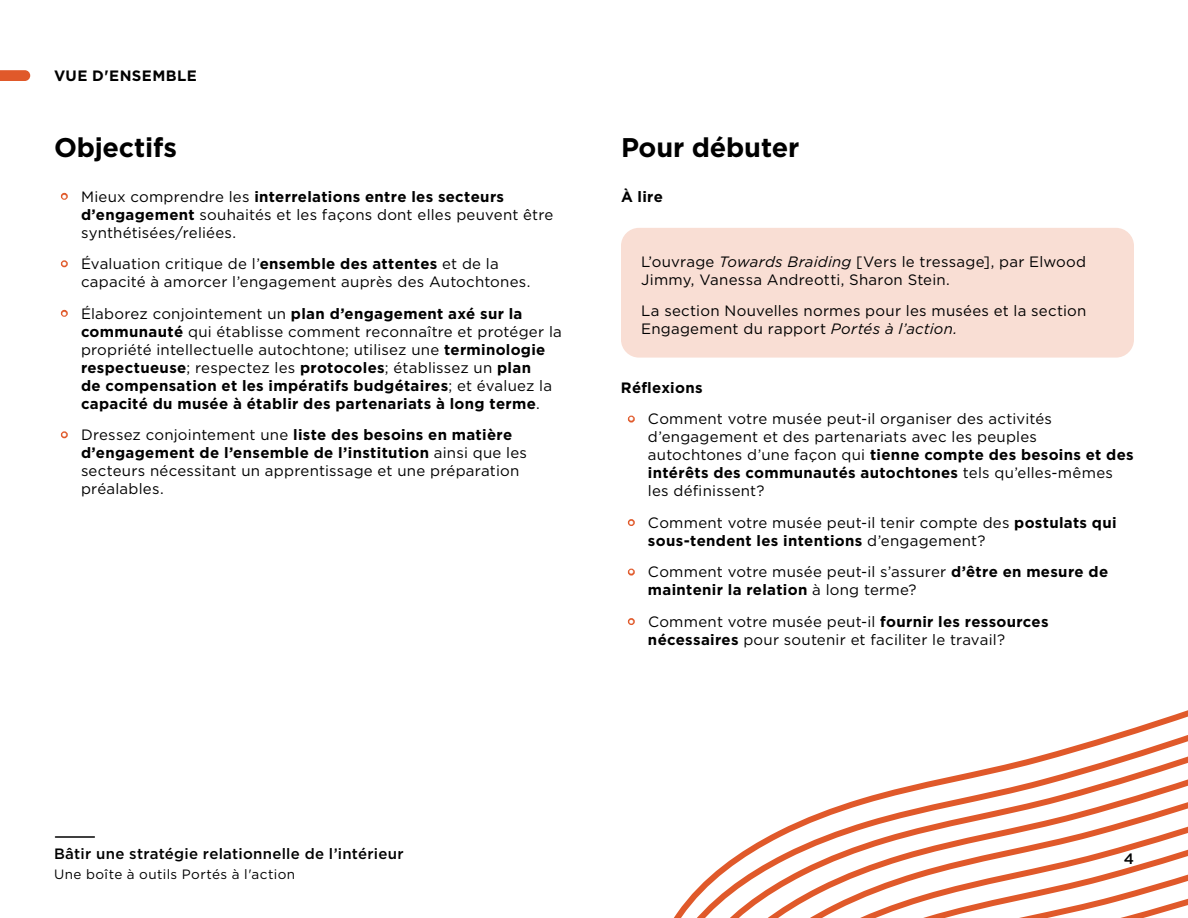
<style>
.page{position:relative;width:1188px;height:918px;background:#fff}
.page>*{position:absolute;margin:0;border:0;box-sizing:border-box;transform-origin:0 0}
.t1{font:700 27px "Gotham";letter-spacing:-.01em;color:#000}
.orange_box{font:15px/18px "Gotham";letter-spacing:.015em;color:#000}
.t2{font:700 15px/18px "Gotham";letter-spacing:.02em;color:#000}
.t3{font:500 15px "Gotham";letter-spacing:.015em;color:#000}
.t4{font:13.5px "Gotham";letter-spacing:.03em;color:#000}
.s1{color:#e0592a}
.s2{font-weight:700}
.s3{font-weight:400;color:#e0592a}
.s4{font-weight:400}
.s5{font-style:italic}
</style>
<div class="page">
<svg style="left:673px;top:710px;width:515px;height:208px"></svg>
<div style="left:621px;top:228px;width:513px;height:80px;background:#f9ded4;border-radius:18px"></div>
<div style="left:621px;top:277px;width:513px;height:81px;background:#f9ded4;border-radius:18px"></div>
<hr style="left:56px;top:836px;width:38px;height:2px;background:#000">
<svg style="left:0;top:70px;width:30px;height:11px"></svg>
<p class="t2" style="left:54px;top:67px;width:144px">VUE D'ENSEMBLE</p>
<h3 class="t1" style="left:54px;top:129px;width:124px">Objectifs</h3>
<h3 class="t1" style="left:621px;top:129px;width:180px">Pour débuter</h3>
<p class="orange_box" style="left:81px;top:187px;width:474px;text-indent:-20px"><span class="s1">•</span> Mieux comprendre les <span class="s2">interrelations entre les secteurs d’engagement</span> souhaités et les façons dont elles peuvent être synthétisées/reliées.</p>
<p class="orange_box" style="left:81px;top:254px;width:451px;text-indent:-20px"><span class="s1">•</span> Évaluation critique de l’<span class="s2">ensemble des attentes</span> et de la capacité à amorcer l’engagement auprès des Autochtones.</p>
<p class="t2" style="left:81px;top:304px;width:482px;text-indent:-20px"><span class="s3">•</span> <span class="s4">Élaborez conjointement un</span> plan d’engagement axé sur la communauté <span class="s4">qui établisse comment reconnaître et protéger la propriété intellectuelle autochtone; utilisez une</span> terminologie respectueuse<span class="s4">; respectez les</span> protocoles<span class="s4">; établissez un</span> plan<br>de compensation et les impératifs budgétaires<span class="s4">; et évaluez la </span>capacité du musée à établir des partenariats à long terme<span class="s4">.</span></p>
<p class="orange_box" style="left:81px;top:425px;width:447px;text-indent:-20px"><span class="s1">•</span> Dressez conjointement une <span class="s2">liste des besoins en matière d’engagement de l’ensemble de l’institution</span> ainsi que les secteurs nécessitant un apprentissage et une préparation préalables.</p>
<p class="t2" style="left:621px;top:187px;width:44px">À lire</p>
<p class="orange_box" style="left:641px;top:252px;width:446px">L’ouvrage <span class="s5">Towards Braiding</span> [Vers le tressage], par Elwood<br>Jimmy, Vanessa Andreotti, Sharon Stein.</p>
<p class="orange_box" style="left:641px;top:302px;width:447px">La section Nouvelles normes pour les musées et la section<br>Engagement du rapport <span class="s5">Portés à l’action.</span></p>
<p class="t2" style="left:621px;top:378px;width:83px">Réflexions</p>
<p class="orange_box" style="left:648px;top:410px;width:487px;text-indent:-20px"><span class="s1">•</span> Comment votre musée peut-il organiser des activités d’engagement et des partenariats avec les peuples autochtones d’une façon qui <span class="s2">tienne compte des besoins et des intérêts des communautés autochtones</span> tels qu’elles-mêmes les définissent?</p>
<p class="orange_box" style="left:648px;top:513px;width:470px;text-indent:-20px"><span class="s1">•</span> Comment votre musée peut-il tenir compte des <span class="s2">postulats qui sous-tendent les intentions</span> d’engagement?</p>
<p class="orange_box" style="left:648px;top:563px;width:462px;text-indent:-20px"><span class="s1">•</span> Comment votre musée peut-il s’assurer <span class="s2">d’être en mesure de maintenir la relation</span> à long terme?</p>
<p class="orange_box" style="left:648px;top:612px;width:402px;text-indent:-20px"><span class="s1">•</span> Comment votre musée peut-il <span class="s2">fournir les ressources nécessaires</span> pour soutenir et faciliter le travail?</p>
<p class="t3" style="left:54px;top:844px;width:351px">Bâtir une stratégie relationnelle de l’intérieur</p>
<p class="t4" style="left:54px;top:866px;width:243px">Une boîte à outils Portés à l'action</p>
<p class="t3" style="left:1124px;top:849px;width:12px">4</p>
</div>
